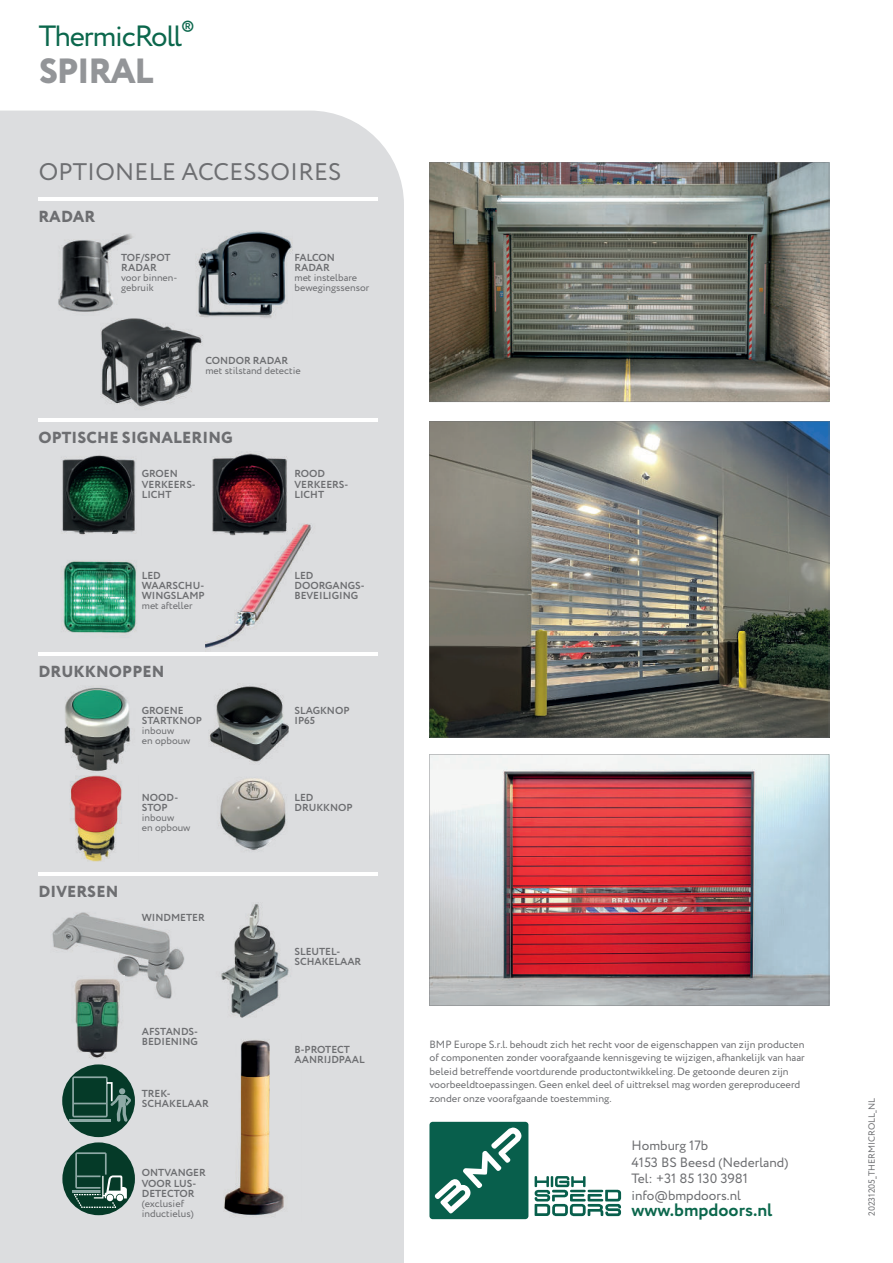
<style>
.page{position:relative;width:893px;height:1263px;background:#fff}
.page>*{position:absolute;margin:0;border:0;box-sizing:border-box;transform-origin:0 0}
.t1{font:800 34.95px "Circe";letter-spacing:-.04em;color:#939598}
.t2{font:29.25px "Circe";letter-spacing:-.04em;color:#0b674c}
.t3{font:24px "Circe";letter-spacing:.01em;color:#6d6e71}
.t4{font:700 18px "Circe";color:#0b674c}
.t5{font:800 16.05px "Circe";letter-spacing:.01em;color:#6d6e71}
.t6{font:13.5px/16.5px "Circe";color:#6d6e71}
.t7{font:10.5px/13.5px "Circe";color:#6d6e71}
.t8{font:700 10.2px/10.2px "Circe";color:#6d6e71}
.t9{font:10.2px/10.2px "Circe";color:#6d6e71}
.t10{font:9px "Circe";color:#6d6e71}
</style>
<div class="page">
<div style="left:0;top:111px;width:404px;height:1152px;background:#dcdddf"></div>
<img style="left:429px;top:163px;width:400px;height:239px">
<img style="left:429px;top:421px;width:400px;height:316px">
<img style="left:429px;top:754px;width:400px;height:252px">
<img style="left:47px;top:228px;width:99px;height:88px">
<img style="left:196px;top:230px;width:97px;height:90px">
<img style="left:100px;top:318px;width:103px;height:101px">
<svg style="left:196px;top:318px;width:7px;height:2px"></svg>
<img style="left:56px;top:554px;width:86px;height:86px">
<img style="left:56px;top:450px;width:86px;height:86px">
<img style="left:207px;top:451px;width:84px;height:72px">
<img style="left:54px;top:686px;width:86px;height:86px">
<img style="left:208px;top:684px;width:81px;height:80px">
<img style="left:53px;top:776px;width:86px;height:85px">
<img style="left:50px;top:906px;width:135px;height:95px">
<div style="left:62px;top:1064px;width:73px;height:73px;background:#053a28;border-radius:50%"></div>
<hr style="left:69px;top:1119px;width:42px;height:2px;background:#8da9a5">
<svg style="left:72px;top:1076px;width:59px;height:46px"></svg>
<div style="left:62px;top:1142px;width:73px;height:73px;background:#053a28;border-radius:50%"></div>
<hr style="left:73px;top:1190px;width:36px;height:3px;background:#8da9a5">
<svg style="left:74px;top:1152px;width:54px;height:56px"></svg>
<img style="left:211px;top:902px;width:86px;height:116px">
<img style="left:207px;top:1033px;width:94px;height:188px">
<img style="left:206px;top:523px;width:118px;height:135px">
<img style="left:212px;top:765px;width:81px;height:90px">
<img style="left:71px;top:976px;width:54px;height:84px">
<div style="left:429px;top:1122px;width:99px;height:97px;background:#085f4c;border-radius:3px"></div>
<svg style="left:434px;top:1127px;width:88px;height:87px"></svg>
<svg style="left:535px;top:1176px;width:86px;height:40px"></svg>
<hr style="left:38px;top:419px;width:340px;height:3px;background:#fff">
<hr style="left:38px;top:652px;width:340px;height:3px;background:#fff">
<hr style="left:38px;top:872px;width:340px;height:3px;background:#fff">
<hr style="left:38px;top:198px;width:340px;height:3px;background:#fff">
<h2 class="t2" style="left:39px;top:24px;width:158px">ThermicRoll<sup>®</sup></h2>
<h1 class="t1" style="left:39px;top:50px;width:116px">SPIRAL</h1>
<h3 class="t3" style="left:39px;top:162px;width:304px">OPTIONELE ACCESSOIRES</h3>
<h3 class="t5" style="left:38px;top:207px;width:58px">RADAR</h3>
<p class="t8" style="left:121px;top:252px;width:51px">TOF/SPOT<br>RADAR</p>
<p class="t9" style="left:121px;top:273px;width:58px">voor binnen&shy;gebruik</p>
<p class="t8" style="left:294px;top:252px;width:42px">FALCON<br>RADAR</p>
<p class="t9" style="left:294px;top:273px;width:76px">met instelbare bewegingssensor</p>
<p class="t8" style="left:205px;top:356px;width:84px">CONDOR RADAR</p>
<p class="t9" style="left:205px;top:366px;width:97px">met stilstand detectie</p>
<h3 class="t5" style="left:38px;top:428px;width:196px">OPTISCHE SIGNALERING</h3>
<p class="t8" style="left:142px;top:469px;width:55px">GROEN<br>VERKEERS-<br>LICHT</p>
<p class="t8" style="left:142px;top:570px;width:64px">LED<br>WAARSCHU-<br>WINGSLAMP</p>
<p class="t9" style="left:142px;top:601px;width:52px">met afteller</p>
<h3 class="t5" style="left:38px;top:662px;width:128px">DRUKKNOPPEN</h3>
<p class="t8" style="left:142px;top:705px;width:62px">GROENE<br>STARTKNOP</p>
<p class="t9" style="left:142px;top:726px;width:50px">inbouw<br>en opbouw</p>
<h3 class="t5" style="left:38px;top:882px;width:82px">DIVERSEN</h3>
<p class="t8" style="left:142px;top:792px;width:38px">NOOD-<br>STOP</p>
<p class="t9" style="left:142px;top:813px;width:50px">inbouw<br>en opbouw</p>
<p class="t8" style="left:142px;top:912px;width:64px">WINDMETER</p>
<p class="t8" style="left:142px;top:1026px;width:58px">AFSTANDS-<br>BEDIENING</p>
<p class="t8" style="left:142px;top:1088px;width:68px">TREK-<br>SCHAKELAAR</p>
<p class="t8" style="left:142px;top:1168px;width:66px">ONTVANGER<br>VOOR LUS-<br>DETECTOR</p>
<p class="t9" style="left:142px;top:1199px;width:53px">(exclusief inductielus)</p>
<p class="t8" style="left:294px;top:469px;width:55px">ROOD<br>VERKEERS-<br>LICHT</p>
<p class="t8" style="left:294px;top:570px;width:72px">LED<br>DOORGANGS-<br>BEVEILIGING</p>
<p class="t8" style="left:294px;top:705px;width:57px">SLAGKNOP<br>IP65</p>
<p class="t8" style="left:294px;top:792px;width:60px">LED<br>DRUKKNOP</p>
<p class="t8" style="left:294px;top:946px;width:68px">SLEUTEL-<br>SCHAKELAAR</p>
<p class="t8" style="left:294px;top:1044px;width:72px">B-PROTECT<br>AANRIJDPAAL</p>
<p class="t7" style="left:429px;top:1038px;width:377px">BMP Europe S.r.l. behoudt zich het recht voor de eigenschappen van zijn producten of componenten zonder voorafgaande kennisgeving te wijzigen, afhankelijk van haar beleid betreffende voortdurende productontwikkeling. De getoonde deuren zijn voorbeeldtoepassingen. Geen enkel deel of uittreksel mag worden gereproduceerd zonder onze voorafgaande toestemming.</p>
<p class="t6" style="left:631px;top:1138px;width:158px">Homburg 17b<br>4153 BS Beesd (Nederland)<br>Tel: +31 85 130 3981 info@bmpdoors.nl</p>
<h3 class="t4" style="left:631px;top:1200px;width:143px">www.bmpdoors.nl</h3>
<p class="t10" style="left:868px;top:1216px;width:119px;rotate:-90deg">20231205_THERMICROLL_NL</p>
</div>
